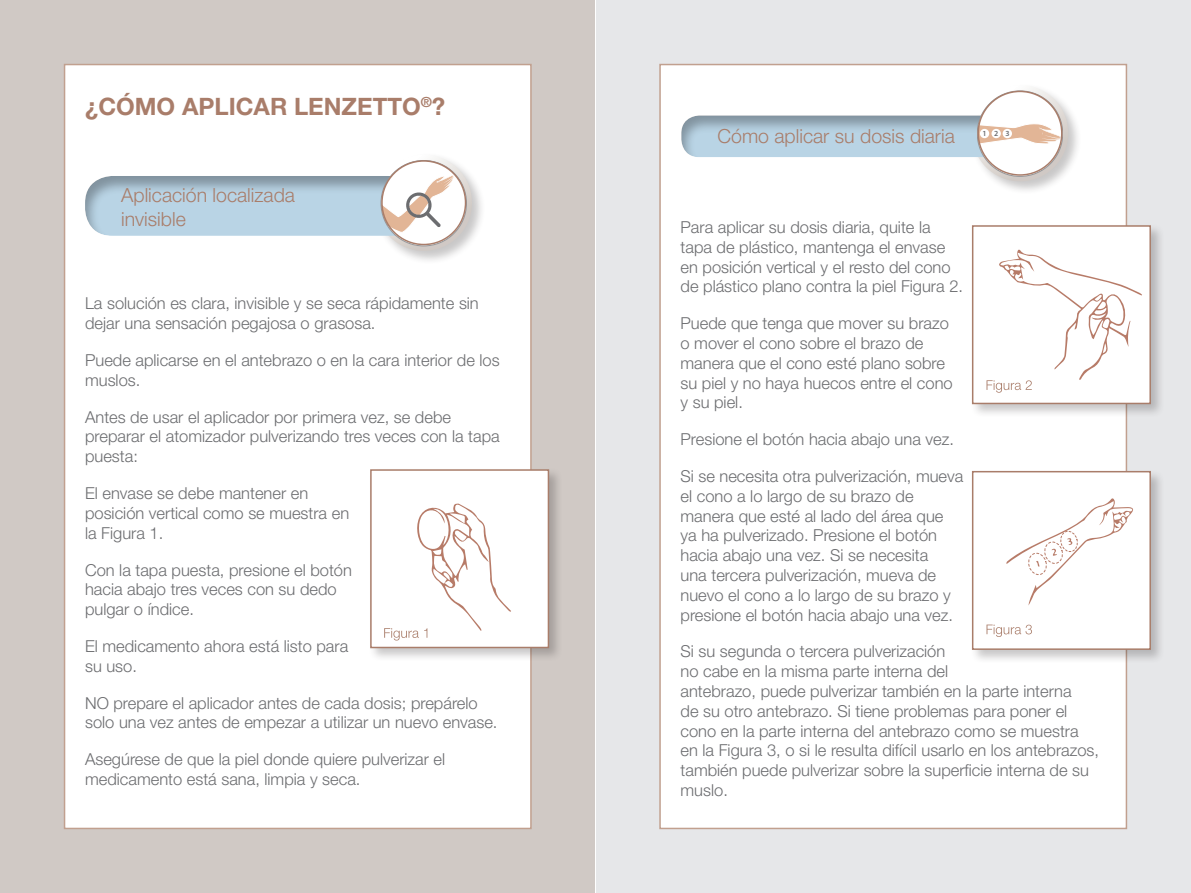
<style>
.page{position:relative;width:1191px;height:893px;background:#fff}
.page>*{position:absolute;margin:0;border:0;box-sizing:border-box;transform-origin:0 0}
.t1{font:700 24px "Helvetica Neue LT Pro";color:#a97d6a}
.t2{font:300 19.5px/23.4px "Helvetica Neue LT Pro";color:#a97d6a}
.t3{font:300 16.5px/19.8px "Helvetica Neue LT Pro";color:#6c6d70}
.t4{font:600 7.8px "Myriad Pro";color:#6c6d70}
</style>
<div class="page">
<div style="left:0;top:0;width:595px;height:893px;background:#d0c9c5"></div>
<div style="left:596px;top:0;width:595px;height:893px;background:#e6e7e9"></div>
<div style="left:659px;top:64px;width:468px;height:765px;background:#fff;border:2px solid #c1a08f"></div>
<div style="left:64px;top:64px;width:467px;height:765px;background:#fff;border:2px solid #c1a08f"></div>
<div style="left:368px;top:467px;width:195px;height:195px;background:#231f20;opacity:.25"></div>
<div style="left:370px;top:469px;width:179px;height:179px;background:#fff;border:2px solid #a97d6a"></div>
<div style="left:373px;top:152px;width:113px;height:113px;background:#231f20;opacity:.25"></div>
<svg style="left:376px;top:155px;width:96px;height:96px"></svg>
<div style="left:83px;top:173px;width:347px;height:63px;background:#231f20;opacity:.35"></div>
<svg style="left:381px;top:161px;width:85px;height:85px"></svg>
<div style="left:381px;top:160px;width:85px;height:85px;border:2px solid #a97d6a;border-radius:50%"></div>
<svg style="left:384px;top:503px;width:127px;height:137px"></svg>
<div style="left:969px;top:223px;width:196px;height:195px;background:#231f20;opacity:.25"></div>
<div style="left:972px;top:225px;width:179px;height:179px;background:#fff;border:2px solid #a97d6a"></div>
<div style="left:969px;top:469px;width:196px;height:195px;background:#231f20;opacity:.25"></div>
<div style="left:972px;top:471px;width:179px;height:179px;background:#fff;border:2px solid #a97d6a"></div>
<svg style="left:1006px;top:498px;width:127px;height:108px"></svg>
<svg style="left:986px;top:625px;width:46px;height:12px"></svg>
<svg style="left:986px;top:249px;width:156px;height:144px"></svg>
<div style="left:969px;top:83px;width:113px;height:113px;background:#231f20;opacity:.25"></div>
<svg style="left:972px;top:85px;width:96px;height:96px"></svg>
<div style="left:679px;top:114px;width:347px;height:43px;background:#231f20;opacity:.35"></div>
<svg style="left:977px;top:91px;width:85px;height:85px"></svg>
<div style="left:1002px;top:129px;width:10px;height:9px;background:#fff;border-radius:50%"></div>
<div style="left:991px;top:129px;width:10px;height:9px;background:#fff;border-radius:50%"></div>
<div style="left:980px;top:129px;width:9px;height:9px;background:#fff;border-radius:50%"></div>
<div style="left:977px;top:91px;width:85px;height:85px;border:2px solid #a97d6a;border-radius:50%"></div>
<h1 class="t1" style="left:85px;top:92px;width:362px">¿CÓMO APLICAR LENZETTO<sup>®</sup>?</h1>
<p class="t2" style="left:121px;top:183px;width:175px">Aplicación localizada invisible</p>
<p class="t3" style="left:85px;top:293px;width:395px">La solución es clara, invisible y se seca rápidamente sin dejar una sensación pegajosa o grasosa.</p>
<p class="t3" style="left:85px;top:350px;width:416px">Puede aplicarse en el antebrazo o en la cara interior de los muslos.</p>
<p class="t3" style="left:85px;top:407px;width:416px">Antes de usar el aplicador por primera vez, se debe preparar el atomizador pulverizando tres veces con la tapa puesta:</p>
<p class="t3" style="left:85px;top:483px;width:266px">El envase se debe mantener en posición vertical como se muestra en la Figura 1.</p>
<p class="t3" style="left:85px;top:559px;width:268px">Con la tapa puesta, presione el botón hacia abajo tres veces con su dedo pulgar o índice.</p>
<p class="t3" style="left:85px;top:636px;width:265px">El medicamento ahora está listo para su uso.</p>
<p class="t3" style="left:85px;top:692px;width:414px">NO prepare el aplicador antes de cada dosis; prepárelo solo una vez antes de empezar a utilizar un nuevo envase.</p>
<p class="t3" style="left:85px;top:749px;width:362px">Asegúrese de que la piel donde quiere pulverizar el medicamento está sana, limpia y seca.</p>
<p class="t2" style="left:717px;top:124px;width:239px">Cómo aplicar su dosis diaria</p>
<p class="t4" style="left:982px;top:128px;width:29px">123</p>
<p class="t3" style="left:680px;top:217px;width:284px">Para aplicar su dosis diaria, quite la tapa de plástico, mantenga el envase en posición vertical y el resto del cono de plástico plano contra la piel Figura 2.</p>
<p class="t3" style="left:680px;top:313px;width:274px">Puede que tenga que mover su brazo o mover el cono sobre el brazo de manera que el cono esté plano sobre su piel y no haya huecos entre el cono y su piel.</p>
<p class="t3" style="left:680px;top:429px;width:275px">Presione el botón hacia abajo una vez.</p>
<p class="t3" style="left:680px;top:466px;width:284px">Si se necesita otra pulverización, mueva el cono a lo largo de su brazo de manera que esté al lado del área que ya ha pulverizado. Presione el botón hacia abajo una vez. Si se necesita<br>una tercera pulverización, mueva de nuevo el cono a lo largo de su brazo y presione el botón hacia abajo una vez.</p>
<p class="t3" style="left:680px;top:641px;width:420px">Si su segunda o tercera pulverización<br>no cabe en la misma parte interna del<br>antebrazo, puede pulverizar también en la parte interna<br>de su otro antebrazo. Si tiene problemas para poner el cono en la parte interna del antebrazo como se muestra en la Figura 3, o si le resulta difícil usarlo en los antebrazos, también puede pulverizar sobre la superficie interna de su muslo.</p>
</div>
